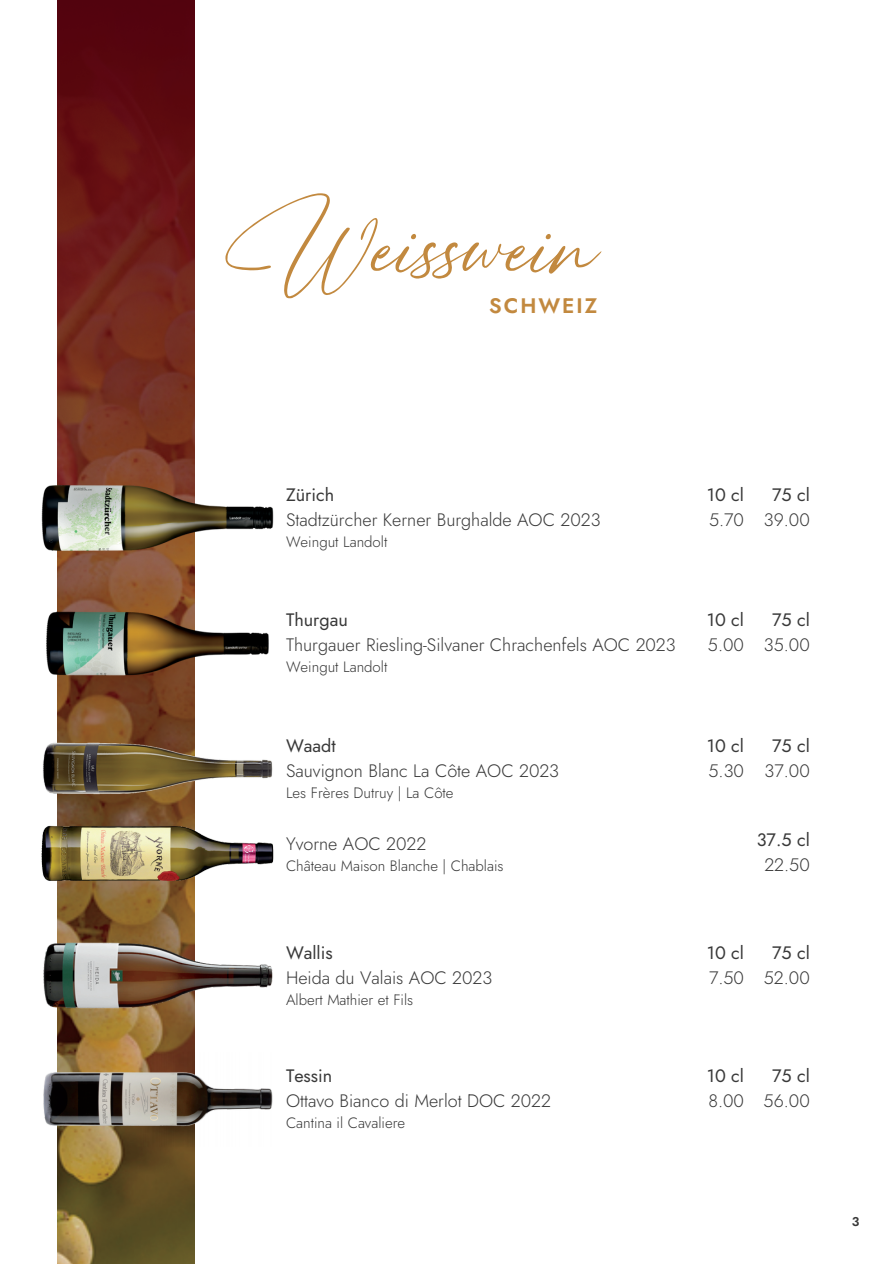
<style>
.page{position:relative;width:894px;height:1264px;background:#fff}
.page>*{position:absolute;margin:0;border:0;box-sizing:border-box;transform-origin:0 0}
.t1{font:132px "High Spirited";color:#c2893f}
.t2{font:600 21px "Jost";letter-spacing:.095em;color:#c2893f}
.t3{font:300 18px/24.8px "Jost";color:#393939}
.t4{font:18px/24.8px "Jost";color:#393939}
.t5{font:300 15px "Jost";color:#393939}
.t6{font:600 12.75px "Jost";color:#393939}
.s1{font-weight:400}
.s2{font-weight:300}
</style>
<div class="page">
<img style="left:57px;top:0;width:138px;height:1263px">
<img style="left:41px;top:471px;width:233px;height:94px">
<img style="left:46px;top:596px;width:223px;height:94px">
<img style="left:43px;top:722px;width:230px;height:84px">
<img style="left:41px;top:806px;width:233px;height:94px">
<img style="left:43px;top:929px;width:230px;height:94px">
<img style="left:43px;top:1052px;width:230px;height:94px">
<h3 class="t1" style="left:222px;top:173px;width:376px">Weisswein</h3>
<h3 class="t2" style="left:489px;top:291px;width:110px">SCHWEIZ</h3>
<h3 class="t3" style="left:286px;top:482px;width:316px"><span class="s1">Zürich<br></span>Stadtzürcher Kerner Burghalde AOC 2023</h3>
<h3 class="t5" style="left:286px;top:531px;width:103px">Weingut Landolt</h3>
<h3 class="t3" style="left:286px;top:607px;width:391px"><span class="s1">Thurgau<br></span>Thurgauer Riesling-Silvaner Chrachenfels AOC 2023</h3>
<h3 class="t5" style="left:286px;top:656px;width:103px">Weingut Landolt</h3>
<h3 class="t3" style="left:286px;top:733px;width:274px"><span class="s1">Waadt<br></span>Sauvignon Blanc La Côte AOC 2023</h3>
<h3 class="t5" style="left:286px;top:782px;width:169px">Les Frères Dutruy | La Côte</h3>
<h3 class="t3" style="left:286px;top:831px;width:142px">Yvorne AOC 2022</h3>
<p class="t5" style="left:286px;top:855px;width:219px">Château Maison Blanche | Chablais</p>
<p class="t3" style="left:286px;top:940px;width:208px"><span class="s1">Wallis<br></span>Heida du Valais AOC 2023</p>
<p class="t5" style="left:286px;top:989px;width:129px">Albert Mathier et Fils</p>
<h3 class="t3" style="left:286px;top:1063px;width:266px"><span class="s1">Tessin<br></span>Ottavo Bianco di Merlot DOC 2022</h3>
<h3 class="t5" style="left:286px;top:1112px;width:121px">Cantina il Cavaliere</h3>
<p class="t4" style="left:706px;top:482px;width:39px">10 cl<br><span class="s2">5.70</span></p>
<h3 class="t3" style="left:763px;top:482px;width:47px;text-align:center"><span class="s1">75 cl<br></span>39.00</h3>
<h3 class="t4" style="left:706px;top:607px;width:39px">10 cl<br><span class="s2">5.00</span></h3>
<p class="t3" style="left:763px;top:607px;width:47px;text-align:center"><span class="s1">75 cl<br></span>35.00</p>
<h3 class="t4" style="left:706px;top:733px;width:39px">10 cl<br><span class="s2">5.30</span></h3>
<h3 class="t3" style="left:764px;top:733px;width:47px;text-align:center"><span class="s1">75 cl<br></span>37.00</h3>
<p class="t4" style="left:756px;top:827px;width:54px;text-align:center">37.5 cl<br><span class="s2">22.50</span></p>
<p class="t4" style="left:706px;top:940px;width:39px">10 cl<br><span class="s2">7.50</span></p>
<h3 class="t3" style="left:763px;top:940px;width:47px;text-align:center"><span class="s1">75 cl<br></span>52.00</h3>
<h3 class="t4" style="left:706px;top:1063px;width:39px">10 cl<br><span class="s2">8.00</span></h3>
<p class="t3" style="left:763px;top:1063px;width:48px;text-align:center"><span class="s1">75 cl<br></span>56.00</p>
<h3 class="t6" style="left:851px;top:1212px;width:9px">3</h3>
</div>
